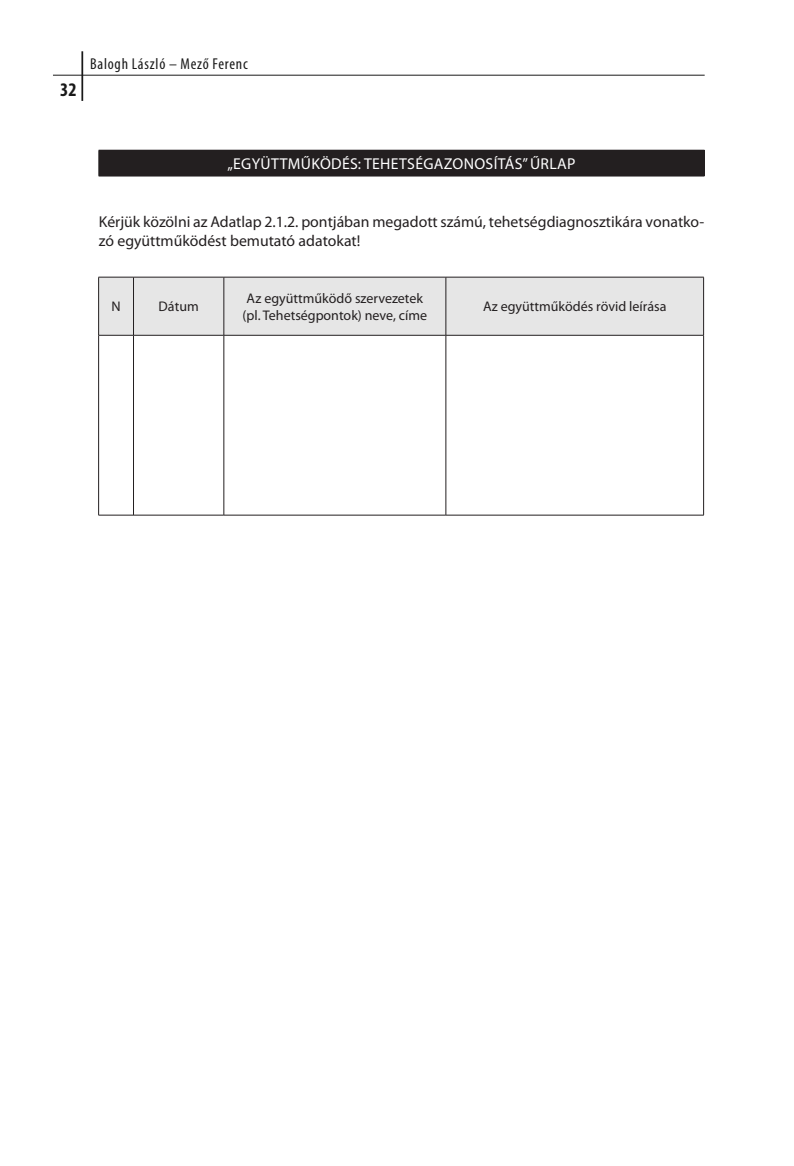
<style>
.page{position:relative;width:794px;height:1166px;background:#fff}
.page>*{position:absolute;margin:0;border:0;box-sizing:border-box;transform-origin:0 0}
.t1{font:700 condensed 19.25px "Myriad Pro";color:#191919}
.t2{font:15.75px/19.2px "Myriad Pro Regular+KNWRVM";color:#231f20}
.t3{font:15.75px "Myriad Pro Regular+KNWRVM";letter-spacing:.02em;color:#fff}
.t4{font:condensed 15.75px "Myriad Pro";letter-spacing:.05em;color:#191919}
.t5{font:14px/17.5px "Myriad Pro Regular+KNWRVM";color:#231f20}
</style>
<div class="page">
<hr style="left:53px;top:75px;width:651px;height:1px;background:#191919">
<hr style="left:81px;top:51px;width:2px;height:50px;background:#191919">
<div style="left:99px;top:150px;width:605px;height:26px;background:#231f20"></div>
<svg style="left:98px;top:150px;width:1px;height:26px"></svg>
<svg style="left:704px;top:150px;width:1px;height:26px"></svg>
<hr style="left:99px;top:176px;width:605px;height:1px;background:#231f20">
<div style="left:99px;top:278px;width:604px;height:57px;background:#e6e6e6"></div>
<hr style="left:98px;top:277px;width:35px;height:1px;background:#231f20">
<hr style="left:98px;top:277px;width:1px;height:58px;background:#231f20">
<hr style="left:133px;top:277px;width:91px;height:1px;background:#231f20">
<hr style="left:133px;top:277px;width:1px;height:58px;background:#231f20">
<hr style="left:224px;top:277px;width:222px;height:1px;background:#231f20">
<hr style="left:223px;top:277px;width:1px;height:58px;background:#231f20">
<hr style="left:446px;top:277px;width:258px;height:1px;background:#231f20">
<hr style="left:445px;top:277px;width:1px;height:58px;background:#231f20">
<hr style="left:703px;top:277px;width:1px;height:58px;background:#231f20">
<hr style="left:98px;top:335px;width:35px;height:1px;background:#231f20">
<hr style="left:98px;top:335px;width:1px;height:180px;background:#231f20">
<hr style="left:133px;top:335px;width:91px;height:1px;background:#231f20">
<hr style="left:133px;top:335px;width:1px;height:180px;background:#231f20">
<hr style="left:224px;top:335px;width:222px;height:1px;background:#231f20">
<hr style="left:223px;top:335px;width:1px;height:180px;background:#231f20">
<hr style="left:446px;top:335px;width:258px;height:1px;background:#231f20">
<hr style="left:445px;top:335px;width:1px;height:180px;background:#231f20">
<hr style="left:703px;top:335px;width:1px;height:180px;background:#231f20">
<hr style="left:98px;top:515px;width:126px;height:1px;background:#231f20">
<hr style="left:224px;top:515px;width:222px;height:1px;background:#231f20">
<hr style="left:446px;top:515px;width:258px;height:1px;background:#231f20">
<p class="t1" style="left:60px;top:79px;width:18px">32</p>
<p class="t4" style="left:90px;top:58px;width:159px">Balogh László – Mező Ferenc</p>
<p class="t3" style="left:227px;top:158px;width:350px">„EGYÜTTMŰKÖDÉS: TEHETSÉGAZONOSÍTÁS” ŰRLAP</p>
<p class="t2" style="left:99px;top:214px;width:607px">Kérjük közölni az Adatlap 2.1.2. pontjában megadott számú, tehetségdiagnosztikára vonatko&shy;zó együttműködést bemutató adatokat!</p>
<p class="t5" style="left:111px;top:299px;width:11px">N</p>
<p class="t5" style="left:159px;top:299px;width:42px">Dátum</p>
<p class="t5" style="left:242px;top:291px;width:186px">Az együttműködő szervezetek (pl. Tehetségpontok) neve, címe</p>
<p class="t5" style="left:483px;top:299px;width:185px">Az együttműködés rövid leírása</p>
</div>
